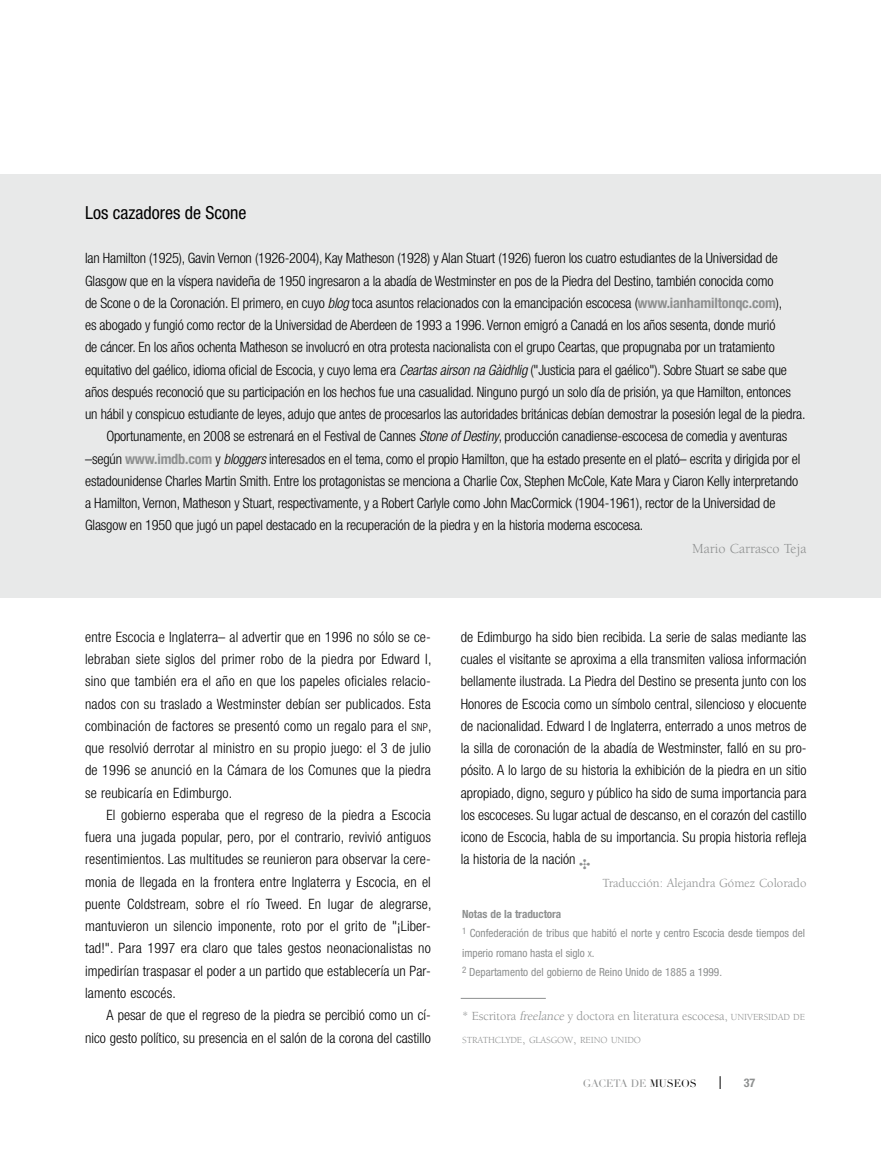
<style>
.page{position:relative;width:881px;height:1149px;background:#fff}
.page>*{position:absolute;margin:0;border:0;box-sizing:border-box;transform-origin:0 0}
.t1{font:condensed 18px "Helvetica Neue";color:#000}
.t2{font:300 condensed 14.25px/22.2px "Helvetica Neue";letter-spacing:-.01em;color:#000;text-align:justify}
.t3{font:14.25px "Berkeley";color:#8e9090}
.t4{font:12.75px "Berkeley";letter-spacing:-.005em;color:#8e9090}
.t5{font:700 condensed 12px "Helvetica Neue";color:#8e9090}
.t6{font:condensed 11.25px/19.2px "Helvetica Neue";letter-spacing:-.005em;color:#8e9090}
.t7{font:10.5px "Didot LH";letter-spacing:-.005em;color:#8e9090}
.t8{font:9.6px "Berkeley";letter-spacing:-.005em;color:#8e9090}
.s1{font-style:italic}
.s2{font-weight:700;color:#8e9090}
.s3{font-size:10.65px}
.s4{color:#8e9090}
.s5{font-weight:700}
.s6{font-size:8.4px}
.s7{font-size:9.6px}
.s8{font-size:12.75px}
.s9{color:#000}
</style>
<div class="page">
<div style="left:0;top:174px;width:880px;height:423px;background:#e8e9e9"></div>
<svg style="left:719px;top:1076px;width:1px;height:12px"></svg>
<hr style="left:460px;top:997px;width:85px;height:1px;background:#8e9090">
<p class="t1" style="left:85px;top:202px;width:163px">Los cazadores de Scone</p>
<p class="t2" style="left:85px;top:247px;width:694px">Ian Hamilton (1925), Gavin Vernon (1926-2004), Kay Matheson (1928) y Alan Stuart (1926) fueron los cuatro estudiantes de la Universidad de</p>
<p class="t2" style="left:85px;top:269px;width:689px">Glasgow que en la víspera navideña de 1950 ingresaron a la abadía de Westminster en pos de la Piedra del Destino, también conocida como</p>
<p class="t2" style="left:85px;top:291px;width:698px">de Scone o de la Coronación. El primero, en cuyo <span class="s1">blog</span> toca asuntos relacionados con la emancipación escocesa (<span class="s2">www.ianhamiltonqc.com</span>),</p>
<p class="t2" style="left:85px;top:314px;width:691px">es abogado y fungió como rector de la Universidad de Aberdeen de 1993 a 1996. Vernon emigró a Canadá en los años sesenta, donde murió</p>
<p class="t2" style="left:85px;top:336px;width:691px">de cáncer. En los años ochenta Matheson se involucró en otra protesta nacionalista con el grupo Ceartas, que propugnaba por un tratamiento</p>
<p class="t2" style="left:85px;top:358px;width:703px">equitativo del gaélico, idioma oficial de Escocia, y cuyo lema era <span class="s1">Ceartas airson na Gàidhlig</span> ("Justicia para el gaélico"). Sobre Stuart se sabe que</p>
<p class="t2" style="left:85px;top:380px;width:707px">años después reconoció que su participación en los hechos fue una casualidad. Ninguno purgó un solo día de prisión, ya que Hamilton, entonces</p>
<p class="t2" style="left:85px;top:402px;width:721px">un hábil y conspicuo estudiante de leyes, adujo que antes de procesarlos las autoridades británicas debían demostrar la posesión legal de la piedra.</p>
<p class="t2" style="left:106px;top:425px;width:682px">Oportunamente, en 2008 se estrenará en el Festival de Cannes <span class="s1">Stone of Destiny</span>, producción canadiense-escocesa de comedia y aventuras</p>
<p class="t2" style="left:85px;top:447px;width:716px">–según <span class="s2">www.imdb.com</span> y <span class="s1">bloggers</span> interesados en el tema, como el propio Hamilton, que ha estado presente en el plató– escrita y dirigida por el</p>
<p class="t2" style="left:85px;top:469px;width:714px">estadounidense Charles Martin Smith. Entre los protagonistas se menciona a Charlie Cox, Stephen McCole, Kate Mara y Ciaron Kelly interpretando</p>
<p class="t2" style="left:85px;top:491px;width:691px">a Hamilton, Vernon, Matheson y Stuart, respectivamente, y a Robert Carlyle como John MacCormick (1904-1961), rector de la Universidad de</p>
<p class="t2" style="left:85px;top:514px;width:559px">Glasgow en 1950 que jugó un papel destacado en la recuperación de la piedra y en la historia moderna escocesa.</p>
<p class="t3" style="left:691px;top:540px;width:116px">Mario Carrasco Teja</p>
<p class="t2" style="left:85px;top:625px;width:348px">entre Escocia e Inglaterra– al advertir que en 1996 no sólo se ce&shy;lebraban siete siglos del primer robo de la piedra por Edward I, sino que también era el año en que los papeles oficiales relacio&shy;nados con su traslado a Westminster debían ser publicados. Esta combinación de factores se presentó como un regalo para el <span class="s3">SNP</span>, que resolvió derrotar al ministro en su propio juego: el 3 de julio de 1996 se anunció en la Cámara de los Comunes que la piedra se reubicaría en Edimburgo.</p>
<p class="t2" style="left:85px;top:803px;width:348px;text-indent:21px">El gobierno esperaba que el regreso de la piedra a Escocia fuera una jugada popular, pero, por el contrario, revivió antiguos resentimientos. Las multitudes se reunieron para observar la cere&shy;monia de llegada en la frontera entre Inglaterra y Escocia, en el puente Coldstream, sobre el río Tweed. En lugar de alegrarse, mantuvieron un silencio imponente, roto por el grito de "¡Liber&shy;tad!". Para 1997 era claro que tales gestos neonacionalistas no impedirían traspasar el poder a un partido que establecería un Par&shy;lamento escocés.</p>
<p class="t2" style="left:85px;top:1003px;width:347px;text-align:right">A pesar de que el regreso de la piedra se percibió como un cí&shy;nico gesto político, su presencia en el salón de la corona del castillo</p>
<p class="t2" style="left:460px;top:625px;width:347px">de Edimburgo ha sido bien recibida. La serie de salas mediante las cuales el visitante se aproxima a ella transmiten valiosa información bellamente ilustrada. La Piedra del Destino se presenta junto con los Honores de Escocia como un símbolo central, silencioso y elocuente de nacionalidad. Edward I de Inglaterra, enterrado a unos metros de la silla de coronación de la abadía de Westminster, falló en su pro&shy;pósito. A lo largo de su historia la exhibición de la piedra en un sitio apropiado, digno, seguro y público ha sido de suma importancia para los escoceses. Su lugar actual de descanso, en el corazón del castillo icono de Escocia, habla de su importancia. Su propia historia refleja la historia de la nación <span class="s4">✣</span></p>
<p class="t4" style="left:602px;top:875px;width:205px">Traducción: Alejandra Gómez Colorado</p>
<p class="t6" style="left:462px;top:904px;width:344px"><span class="s5">Notas de la traductora<br></span><sup>1</sup> Confederación de tribus que habitó el norte y centro Escocia desde tiempos del imperio romano hasta el siglo <span class="s6">X</span>.<br><sup>2</sup> Departamento del gobierno de Reino Unido de 1885 a 1999.</p>
<p class="t4" style="left:462px;top:1009px;width:344px">* Escritora <span class="s1">freelance</span>y doctora en literatura escocesa, <span class="s7">UNIVERSIDAD DE</span></p>
<p class="t8" style="left:462px;top:1034px;width:180px">STRATHCLYDE<span class="s8">,</span> GLASGOW<span class="s8">,</span> REINO UNIDO</p>
<p class="t7" style="left:582px;top:1076px;width:115px">GACETA DE <span class="s9">MUSEOS</span></p>
<p class="t5" style="left:743px;top:1075px;width:13px">37</p>
</div>
